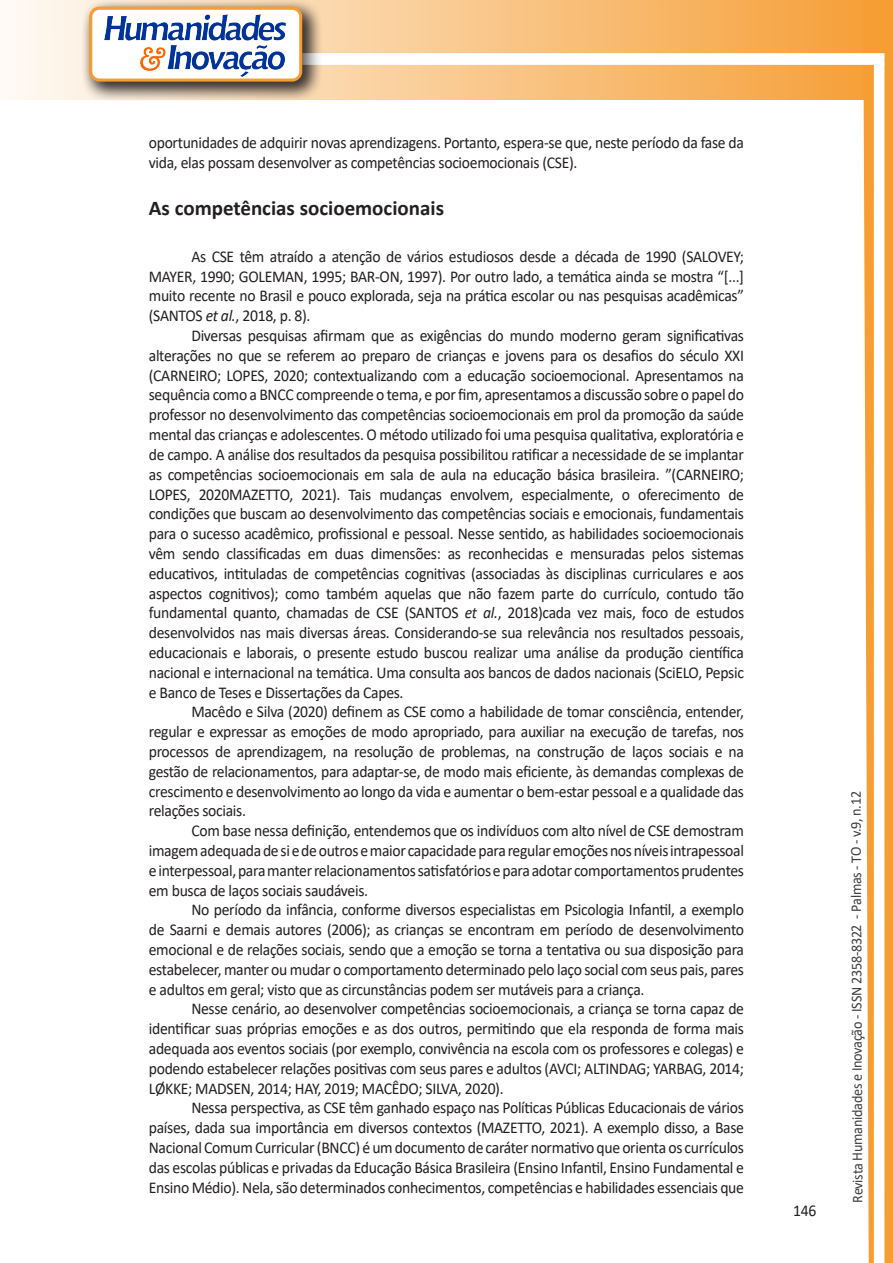
<style>
.page{position:relative;width:893px;height:1263px;background:#fff}
.page>*{position:absolute;margin:0;border:0;box-sizing:border-box;transform-origin:0 0}
.Titulo_2{font:700 21px "Calibri";color:#231f20}
.texto{font:16.5px/19.8px "Calibri";letter-spacing:-.02em;color:#231f20;text-align:justify;scale:.95 1}
.t1{font:15px "Calibri";letter-spacing:-.025em;color:#3e3e3f;scale:.95 1}
.s1{font-style:italic}
</style>
<div class="page">
<svg style="left:5px;top:0;width:858px;height:100px;background:#f9c484"></svg>
<div style="left:302px;top:53px;width:582px;height:12px;background:#fff;border:2px solid #fff"></div>
<svg style="left:863px;top:0;width:30px;height:1263px"></svg>
<div style="left:81px;top:0;width:241px;height:102px;background:#231f20;opacity:.75"></div>
<div style="left:91px;top:8px;width:210px;height:72px;background:#fff;border-radius:9px"></div>
<img style="left:104px;top:14px;width:181px;height:62px">
<div style="left:89px;top:7px;width:213px;height:75px;border:3px solid #f69e34;border-radius:9px"></div>
<p class="texto" style="left:149px;top:133px;width:628px">oportunidades de adquirir novas aprendizagens. Portanto, espera-se que, neste período da fase da vida, elas possam desenvolver as competências socioemocionais (CSE).</p>
<p class="Titulo_2" style="left:149px;top:193px;width:297px">As competências socioemocionais</p>
<p class="texto" style="left:149px;top:246px;width:628px;text-indent:43px">As CSE têm atraído a atenção de vários estudiosos desde a década de 1990 (SALOVEY; MAYER, 1990; GOLEMAN, 1995; BAR-ON, 1997). Por outro lado, a temática ainda se mostra “[...] muito recente no Brasil e pouco explorada, seja na prática escolar ou nas pesquisas acadêmicas” (SANTOS <span class="s1">et al.</span>, 2018, p. 8).</p>
<p class="texto" style="left:149px;top:325px;width:628px;text-indent:43px">Diversas pesquisas afirmam que as exigências do mundo moderno geram significativas alterações no que se referem ao preparo de crianças e jovens para os desafios do século XXI (CARNEIRO; LOPES, 2020; contextualizando com a educação socioemocional. Apresentamos na sequência como a BNCC compreende o tema, e por fim, apresentamos a discussão sobre o papel do professor no desenvolvimento das competências socioemocionais em prol da promoção da saúde mental das crianças e adolescentes. O método utilizado foi uma pesquisa qualitativa, exploratória e de campo. A análise dos resultados da pesquisa possibilitou ratificar a necessidade de se implantar as competências socioemocionais em sala de aula na educação básica brasileira. ”(CARNEIRO; LOPES, 2020MAZETTO, 2021). Tais mudanças envolvem, especialmente, o oferecimento de condições que buscam ao desenvolvimento das competências sociais e emocionais, fundamentais para o sucesso acadêmico, profissional e pessoal. Nesse sentido, as habilidades socioemocionais vêm sendo classificadas em duas dimensões: as reconhecidas e mensuradas pelos sistemas educativos, intituladas de competências cognitivas (associadas às disciplinas curriculares e aos aspectos cognitivos); como também aquelas que não fazem parte do currículo, contudo tão fundamental quanto, chamadas de CSE (SANTOS <span class="s1">et al.</span>, 2018)cada vez mais, foco de estudos desenvolvidos nas mais diversas áreas. Considerando-se sua relevância nos resultados pessoais, educacionais e laborais, o presente estudo buscou realizar uma análise da produção científica nacional e internacional na temática. Uma consulta aos bancos de dados nacionais (SciELO, Pepsic e Banco de Teses e Dissertações da Capes.</p>
<p class="texto" style="left:149px;top:701px;width:628px;text-indent:43px">Macêdo e Silva (2020) definem as CSE como a habilidade de tomar consciência, entender, regular e expressar as emoções de modo apropriado, para auxiliar na execução de tarefas, nos processos de aprendizagem, na resolução de problemas, na construção de laços sociais e na gestão de relacionamentos, para adaptar-se, de modo mais eficiente, às demandas complexas de crescimento e desenvolvimento ao longo da vida e aumentar o bem-estar pessoal e a qualidade das relações sociais.</p>
<p class="texto" style="left:149px;top:820px;width:628px;text-indent:43px">Com base nessa definição, entendemos que os indivíduos com alto nível de CSE demostram imagem adequada de si e de outros e maior capacidade para regular emoções nos níveis intrapessoal e interpessoal, para manter relacionamentos satisfatórios e para adotar comportamentos prudentes em busca de laços sociais saudáveis.</p>
<p class="texto" style="left:149px;top:899px;width:628px;text-indent:43px">No período da infância, conforme diversos especialistas em Psicologia Infantil, a exemplo de Saarni e demais autores (2006); as crianças se encontram em período de desenvolvimento emocional e de relações sociais, sendo que a emoção se torna a tentativa ou sua disposição para estabelecer, manter ou mudar o comportamento determinado pelo laço social com seus pais, pares e adultos em geral; visto que as circunstâncias podem ser mutáveis para a criança.</p>
<p class="texto" style="left:149px;top:998px;width:628px;text-indent:43px">Nesse cenário, ao desenvolver competências socioemocionais, a criança se torna capaz de identificar suas próprias emoções e as dos outros, permitindo que ela responda de forma mais adequada aos eventos sociais (por exemplo, convivência na escola com os professores e colegas) e podendo estabelecer relações positivas com seus pares e adultos (AVCI; ALTINDAG; YARBAG, 2014; LØKKE; MADSEN, 2014; HAY, 2019; MACÊDO; SILVA, 2020).</p>
<p class="texto" style="left:149px;top:1097px;width:628px;text-indent:43px">Nessa perspectiva, as CSE têm ganhado espaço nas Políticas Públicas Educacionais de vários países, dada sua importância em diversos contextos (MAZETTO, 2021). A exemplo disso, a Base Nacional Comum Curricular (BNCC) é um documento de caráter normativo que orienta os currículos das escolas públicas e privadas da Educação Básica Brasileira (Ensino Infantil, Ensino Fundamental e Ensino Médio). Nela, são determinados conhecimentos, competências e habilidades essenciais que</p>
<p class="texto" style="left:793px;top:1200px;width:26px">146</p>
<p class="t1" style="left:846px;top:1203px;width:435px;rotate:-90deg">Revista Humanidades e Inovação - ISSN 2358-8322 - Palmas - TO - v.9, n.12</p>
</div>
